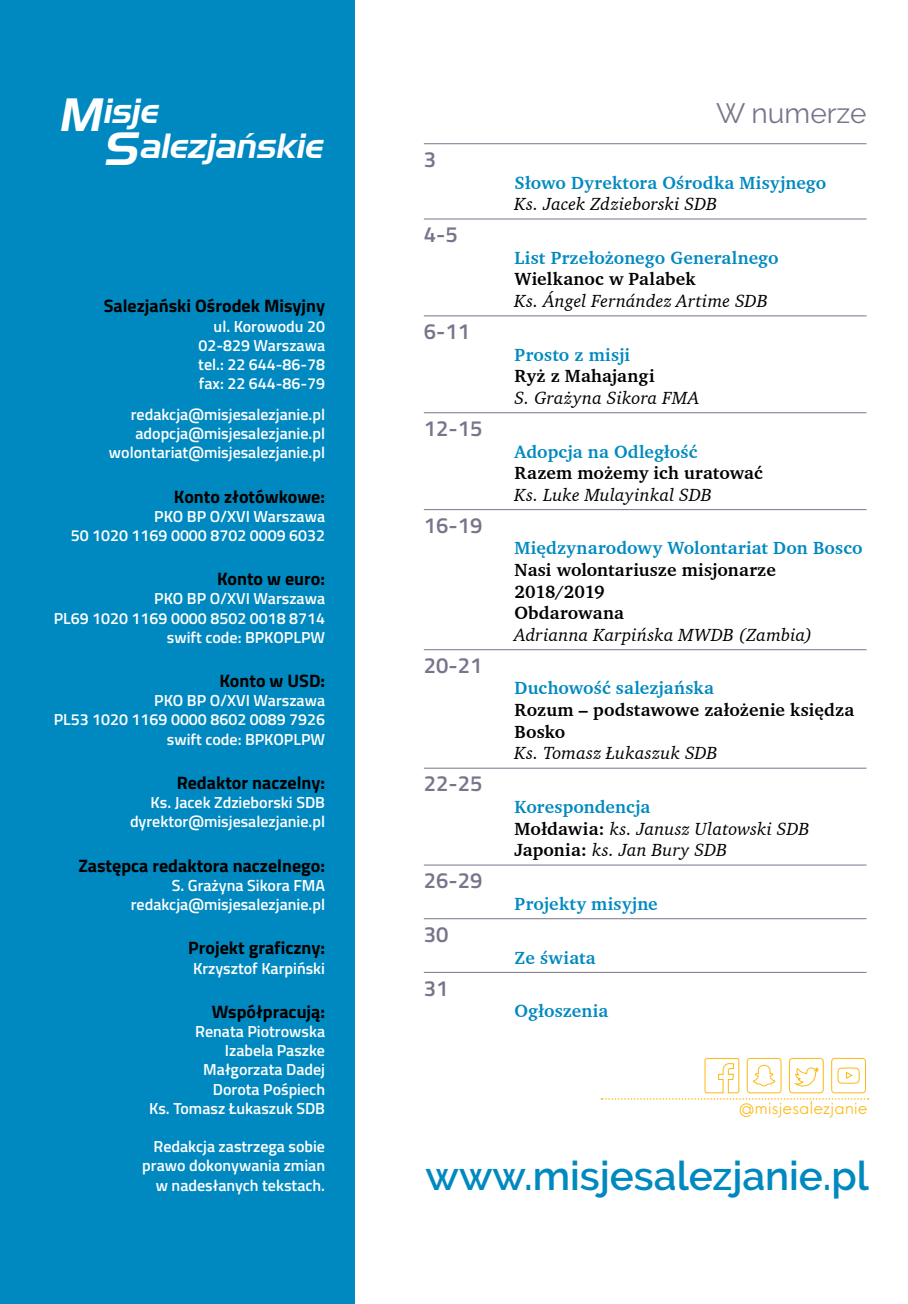
<style>
.page{position:relative;width:908px;height:1304px;background:#fff}
.page>*{position:absolute;margin:0;border:0;box-sizing:border-box;transform-origin:0 0}
.t1{font:600 40.4px "Raleway";color:#0089c0}
.t2{font:italic 34px/35.2px "Handel Gothic L2";color:#fff}
.t3{font:28px "Raleway";color:#78748b}
.t4{font:600 22px "Titillium Web";color:#78748b}
.t5{font:20px "Elegant Lux Mager";color:#fdb913}
.t6{font:italic 18px/21.6px "Charter BT Pro";letter-spacing:.015em;color:#000}
.t7{font:700 18px "Charter BT Pro";letter-spacing:.01em;color:#0089c0}
.t8{font:700 18px "Titillium Web";color:#000}
.t9{font:700 18px/21.6px "Charter BT Pro";letter-spacing:.01em;color:#000}
.t10{font:600 16px/19.2px "Titillium Web";color:#fff;text-align:right}
.s1{font-size:45.4px}
.s2{font-weight:700;font-style:normal;color:#0089c0}
.s3{font-weight:700;font-style:normal}
</style>
<div class="page">
<div style="left:0;top:0;width:354px;height:1304px;background:#0089c0"></div>
<hr style="left:423px;top:143px;width:443px;height:1px;background:#78748b">
<hr style="left:423px;top:218px;width:443px;height:1px;background:#78748b">
<hr style="left:423px;top:315px;width:443px;height:1px;background:#78748b">
<hr style="left:423px;top:412px;width:443px;height:1px;background:#78748b">
<hr style="left:423px;top:509px;width:443px;height:1px;background:#78748b">
<hr style="left:423px;top:649px;width:443px;height:1px;background:#78748b">
<hr style="left:423px;top:768px;width:443px;height:1px;background:#78748b">
<hr style="left:423px;top:865px;width:443px;height:1px;background:#78748b">
<hr style="left:423px;top:918px;width:443px;height:1px;background:#78748b">
<hr style="left:423px;top:972px;width:443px;height:1px;background:#78748b">
<svg style="left:601px;top:1057px;width:267px;height:43px"></svg>
<h2 class="t2" style="left:103px;top:92px;width:227px;text-indent:-45px"><span class="s1">M</span>isje<br><span class="s1">S</span>alezjańskie</h2>
<p class="t8" style="left:104px;top:292px;width:223px">Salezjański Ośrodek Misyjny</p>
<p class="t10" style="left:198px;top:316px;width:128px;text-align:justify;text-indent:15px">ul. Korowodu 20<br>02-829 Warszawa tel.: 22 644-86-78 fax: 22 644-86-79</p>
<p class="t10" style="left:109px;top:404px;width:217px">redakcja@misjesalezjanie.pl adopcja@misjesalezjanie.pl wolontariat@misjesalezjanie.pl</p>
<p class="t8" style="left:174px;top:482px;width:152px">Konto złotówkowe:</p>
<p class="t10" style="left:71px;top:506px;width:256px">PKO BP O/XVI Warszawa<br>50 1020 1169 0000 8702 0009 6032</p>
<p class="t8" style="left:217px;top:565px;width:109px">Konto w euro:</p>
<p class="t10" style="left:54px;top:588px;width:273px">PKO BP O/XVI Warszawa<br>PL69 1020 1169 0000 8502 0018 8714 swift code: BPKOPLPW</p>
<p class="t8" style="left:219px;top:667px;width:107px">Konto w USD:</p>
<p class="t10" style="left:54px;top:690px;width:273px">PKO BP O/XVI Warszawa<br>PL53 1020 1169 0000 8602 0089 7926 swift code: BPKOPLPW</p>
<p class="t8" style="left:177px;top:769px;width:150px">Redaktor naczelny:</p>
<p class="t10" style="left:130px;top:792px;width:196px">Ks. Jacek Zdzieborski SDB dyrektor@misjesalezjanie.pl</p>
<p class="t8" style="left:78px;top:852px;width:248px">Zastępca redaktora naczelnego:</p>
<p class="t10" style="left:131px;top:875px;width:196px">S. Grażyna Sikora FMA redakcja@misjesalezjanie.pl</p>
<p class="t8" style="left:188px;top:934px;width:138px">Projekt graficzny:</p>
<p class="t10" style="left:193px;top:957px;width:133px">Krzysztof Karpiński</p>
<p class="t8" style="left:211px;top:998px;width:115px">Współpracują:</p>
<p class="t10" style="left:149px;top:1021px;width:177px">Renata Piotrowska<br>Izabela Paszke<br>Małgorzata Dadej<br>Dorota Pośpiech<br>Ks. Tomasz Łukaszuk SDB</p>
<p class="t10" style="left:142px;top:1136px;width:184px">Redakcja zastrzega sobie prawo dokonywania zmian w nadesłanych tekstach.</p>
<h3 class="t4" style="left:423px;top:143px;width:14px">3</h3>
<h3 class="t4" style="left:423px;top:218px;width:35px">4-5</h3>
<h3 class="t4" style="left:423px;top:315px;width:48px">6-11</h3>
<h3 class="t4" style="left:423px;top:412px;width:60px">12-15</h3>
<h3 class="t4" style="left:423px;top:509px;width:60px">16-19</h3>
<h3 class="t4" style="left:423px;top:649px;width:60px">20-21</h3>
<h3 class="t4" style="left:423px;top:767px;width:60px">22-25</h3>
<h3 class="t4" style="left:423px;top:864px;width:60px">26-29</h3>
<h3 class="t4" style="left:423px;top:918px;width:26px">30</h3>
<h3 class="t4" style="left:423px;top:971px;width:26px">31</h3>
<h3 class="t3" style="left:715px;top:97px;width:152px">W numerze</h3>
<p class="t7" style="left:514px;top:171px;width:313px">Słowo Dyrektora Ośrodka Misyjnego</p>
<p class="t6" style="left:514px;top:193px;width:204px">Ks. Jacek Zdzieborski SDB</p>
<p class="t7" style="left:514px;top:246px;width:265px">List Przełożonego Generalnego</p>
<p class="t9" style="left:514px;top:268px;width:182px">Wielkanoc w Palabek</p>
<p class="t6" style="left:514px;top:290px;width:254px">Ks. Ángel Fernández Artime SDB</p>
<p class="t7" style="left:514px;top:343px;width:117px">Prosto z misji</p>
<p class="t9" style="left:514px;top:365px;width:141px">Ryż z Mahajangi</p>
<p class="t6" style="left:514px;top:387px;width:186px">S. Grażyna Sikora FMA</p>
<p class="t7" style="left:514px;top:440px;width:184px">Adopcja na Odległość</p>
<p class="t9" style="left:514px;top:462px;width:249px">Razem możemy ich uratować</p>
<p class="t6" style="left:514px;top:484px;width:198px">Ks. Luke Mulayinkal SDB</p>
<p class="t7" style="left:514px;top:537px;width:349px">Międzynarodowy Wolontariat Don Bosco</p>
<p class="t9" style="left:514px;top:559px;width:262px">Nasi wolontariusze misjonarze<br>2018/2019<br>Obdarowana</p>
<p class="t6" style="left:514px;top:624px;width:299px">Adrianna Karpińska MWDB (Zambia)</p>
<p class="t7" style="left:514px;top:677px;width:201px">Duchowość salezjańska</p>
<p class="t9" style="left:514px;top:699px;width:341px">Rozum – podstawowe założenie księdza<br>Bosko</p>
<p class="t6" style="left:514px;top:742px;width:204px">Ks. Tomasz Łukaszuk SDB</p>
<p class="t6" style="left:514px;top:796px;width:296px"><span class="s2">Korespondencja<br></span><span class="s3">Mołdawia:</span> ks. Janusz Ulatowski SDB<br><span class="s3">Japonia:</span> ks. Jan Bury SDB</p>
<p class="t7" style="left:514px;top:892px;width:144px">Projekty misyjne</p>
<p class="t7" style="left:514px;top:946px;width:83px">Ze świata</p>
<p class="t7" style="left:514px;top:999px;width:95px">Ogłoszenia</p>
<p class="t5" style="left:738px;top:1096px;width:130px">@misjesalezjanie</p>
<h1 class="t1" style="left:425px;top:1152px;width:444px">www.misjesalezjanie.pl</h1>
</div>
